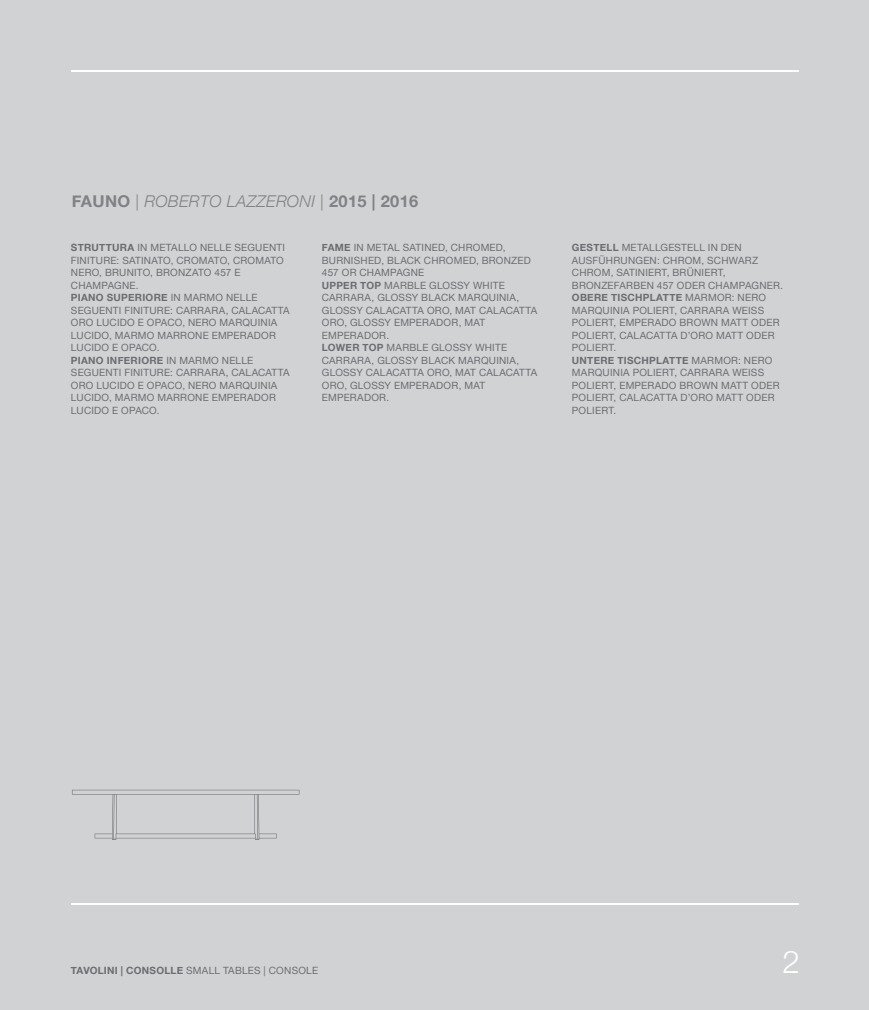
<style>
.page{position:relative;width:869px;height:1010px;background:#fff}
.page>*{position:absolute;margin:0;border:0;box-sizing:border-box;transform-origin:0 0}
.t1{font:300 31.25px "Helvetica Neue";color:#fff}
.t2{font:italic 300 16.25px "Helvetica Neue";letter-spacing:.02em;color:#808285}
.t3{font:10px/12.5px "Helvetica Neue";letter-spacing:.025em;color:#6c6d70}
.s1{font-weight:700;font-style:normal}
.s2{font-weight:700}
</style>
<div class="page">
<div style="left:0;top:0;width:868px;height:1010px;background:#d1d2d4"></div>
<hr style="left:71px;top:904px;width:726px;height:1px;background:#fff">
<hr style="left:71px;top:70px;width:726px;height:1px;background:#fff">
<svg style="left:72px;top:790px;width:227px;height:50px"></svg>
<h2 class="t2" style="left:72px;top:192px;width:348px"><span class="s1">FAUNO</span> | ROBERTO LAZZERONI | <span class="s1">2015 | 2016</span></h2>
<p class="t3" style="left:71px;top:241px;width:220px"><span class="s2">STRUTTURA</span> IN METALLO NELLE SEGUENTI<br>FINITURE: SATINATO, CROMATO, CROMATO<br>NERO, BRUNITO, BRONZATO 457 E<br>CHAMPAGNE.<br><span class="s2">PIANO SUPERIORE</span> IN MARMO NELLE<br>SEGUENTI FINITURE: CARRARA, CALACATTA<br>ORO LUCIDO E OPACO, NERO MARQUINIA<br>LUCIDO, MARMO MARRONE EMPERADOR<br>LUCIDO E OPACO.<br><span class="s2">PIANO INFERIORE</span> IN MARMO NELLE<br>SEGUENTI FINITURE: CARRARA, CALACATTA<br>ORO LUCIDO E OPACO, NERO MARQUINIA<br>LUCIDO, MARMO MARRONE EMPERADOR<br>LUCIDO E OPACO.</p>
<p class="t3" style="left:322px;top:241px;width:217px"><span class="s2">FAME</span> IN METAL SATINED, CHROMED,<br>BURNISHED, BLACK CHROMED, BRONZED<br>457 OR CHAMPAGNE<br><span class="s2">UPPER TOP</span> MARBLE GLOSSY WHITE<br>CARRARA, GLOSSY BLACK MARQUINIA,<br>GLOSSY CALACATTA ORO, MAT CALACATTA<br>ORO, GLOSSY EMPERADOR, MAT<br>EMPERADOR.<br><span class="s2">LOWER TOP</span> MARBLE GLOSSY WHITE<br>CARRARA, GLOSSY BLACK MARQUINIA,<br>GLOSSY CALACATTA ORO, MAT CALACATTA<br>ORO, GLOSSY EMPERADOR, MAT<br>EMPERADOR.</p>
<p class="t3" style="left:571px;top:241px;width:212px"><span class="s2">GESTELL</span> METALLGESTELL IN DEN<br>AUSFÜHRUNGEN: CHROM, SCHWARZ<br>CHROM, SATINIERT, BRÜNIERT,<br>BRONZEFARBEN 457 ODER CHAMPAGNER.<br><span class="s2">OBERE TISCHPLATTE</span> MARMOR: NERO<br>MARQUINIA POLIERT, CARRARA WEISS<br>POLIERT, EMPERADO BROWN MATT ODER<br>POLIERT, CALACATTA D’ORO MATT ODER<br>POLIERT.<br><span class="s2">UNTERE TISCHPLATTE</span> MARMOR: NERO<br>MARQUINIA POLIERT, CARRARA WEISS<br>POLIERT, EMPERADO BROWN MATT ODER<br>POLIERT, CALACATTA D’ORO MATT ODER<br>POLIERT.</p>
<p class="t3" style="left:71px;top:964px;width:248px"><span class="s2">TAVOLINI | CONSOLLE</span> SMALL TABLES | CONSOLE</p>
<h1 class="t1" style="left:782px;top:943px;width:19px">2</h1>
</div>
